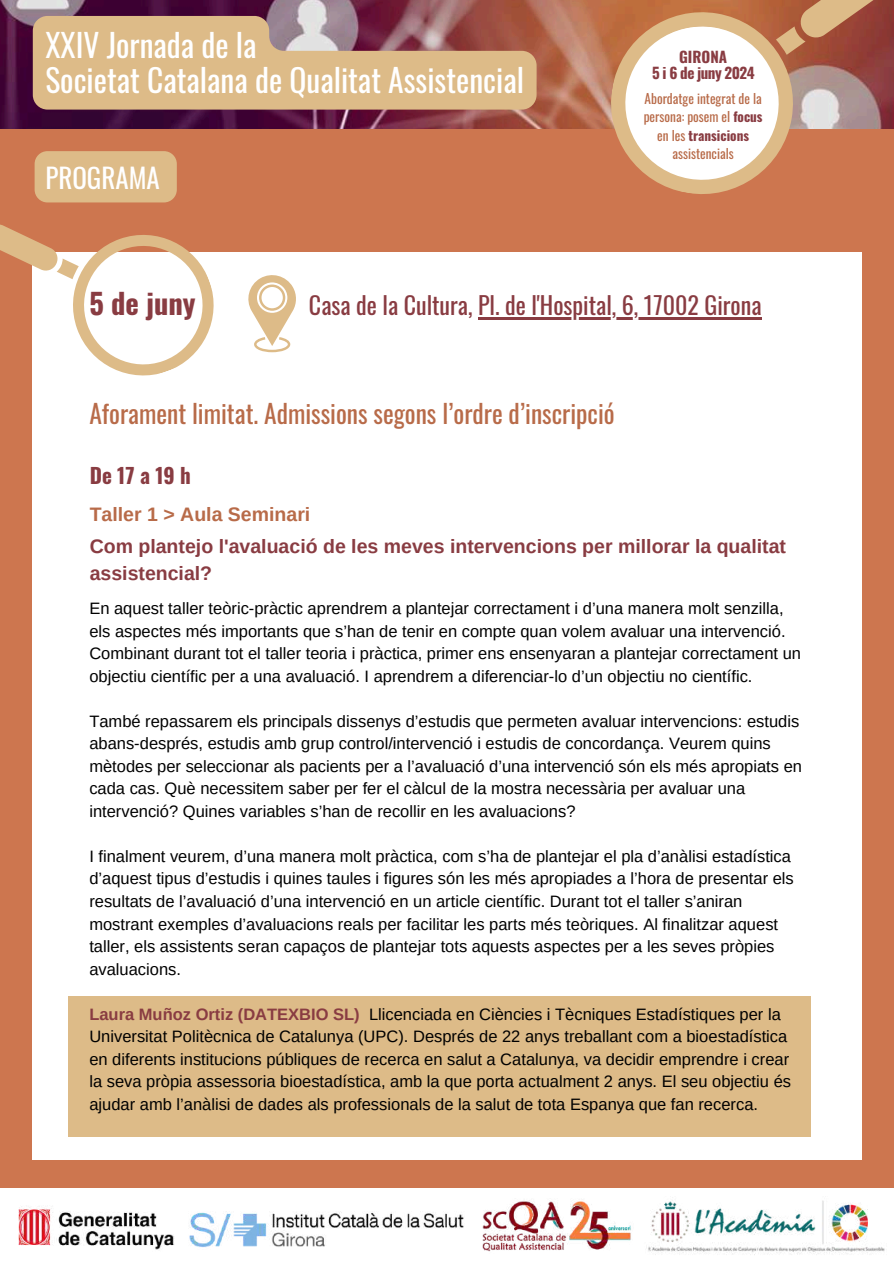
<style>
.page{position:relative;width:894px;height:1264px;background:#fff}
.page>*{position:absolute;margin:0;border:0;box-sizing:border-box;transform-origin:0 0}
.t1{font:31.5px/34.8px "Oswald";color:#fff}
.t2{font:700 28.5px "Oswald";color:#893c42}
.t3{font:27px "Oswald";color:#fff}
.t4{font:25.5px "Oswald";color:#b86b49}
.t5{font:24px "Oswald";color:#893c42}
.t6{font:700 21px "Oswald";letter-spacing:.255em;color:#893c42}
.t7{font:700 19.5px/27px "Arimo";color:#893c42}
.t8{font:700 19.5px "Arimo";color:#b86b49}
.t9{font:16.5px/22.5px "Arimo";color:#000}
.t10{font:700 15.15px/15.6px "Oswald";letter-spacing:-.035em;color:#893c42;text-align:center}
.t11{font:13.35px/18.6px "Oswald";color:#b86b49;text-align:center}
.s1{font-weight:700;color:#893c42}
</style>
<div class="page">
<div style="left:0;top:0;width:893px;height:1263px;background:#cd764f"></div>
<img style="left:0;top:0;width:893px;height:129px">
<svg style="left:33px;top:16px;width:503px;height:94px;background:#cfaa82"></svg>
<svg style="left:597px;top:0;width:291px;height:194px"></svg>
<div style="left:0;top:1188px;width:893px;height:75px;background:#fff"></div>
<div style="left:32px;top:253px;width:829px;height:906px;background:#fff"></div>
<div style="left:35px;top:151px;width:142px;height:51px;background:#db8;border-radius:13px"></div>
<svg style="left:0;top:224px;width:233px;height:152px"></svg>
<svg style="left:248px;top:275px;width:48px;height:77px"></svg>
<img style="left:18px;top:1206px;width:156px;height:44px">
<img style="left:189px;top:1211px;width:275px;height:37px">
<img style="left:482px;top:1200px;width:149px;height:52px">
<img style="left:648px;top:1200px;width:237px;height:55px">
<div style="left:69px;top:996px;width:741px;height:141px;background:#db8"></div>
<hr style="left:478px;top:317px;width:283px;height:2px;background:#893c42">
<h1 class="t1" style="left:45px;top:27px;width:480px">XXIV Jornada de la<br>Societat Catalana de Qualitat Assistencial</h1>
<h3 class="t3" style="left:45px;top:157px;width:116px">PROGRAMA</h3>
<p class="t10" style="left:652px;top:48px;width:104px">GIRONA<br>5 i 6 de juny 2024</p>
<p class="t11" style="left:643px;top:88px;width:120px">Abordatge integrat de la persona: posem el <span class="s1">focus </span>en les <span class="s1">transicions </span>assistencials</p>
<h2 class="t2" style="left:89px;top:281px;width:108px">5 de juny</h2>
<h3 class="t5" style="left:309px;top:286px;width:454px">Casa de la Cultura, Pl. de l'Hospital, 6, 17002 Girona</h3>
<h3 class="t4" style="left:89px;top:394px;width:527px">Aforament limitat. Admissions segons l’ordre d’inscripció</h3>
<p class="t6" style="left:90px;top:459px;width:103px">De17a19h</p>
<p class="t8" style="left:90px;top:504px;width:222px">Taller 1 &gt; Aula Seminari</p>
<p class="t7" style="left:90px;top:533px;width:697px">Com plantejo l'avaluació de les meves intervencions per millorar la qualitat assistencial?</p>
<p class="t9" style="left:89px;top:597px;width:713px">En aquest taller teòric-pràctic aprendrem a plantejar correctament i d’una manera molt senzilla, els aspectes més importants que s’han de tenir en compte quan volem avaluar una intervenció.<br>Combinant durant tot el taller teoria i pràctica, primer ens ensenyaran a plantejar correctament un objectiu científic per a una avaluació. I aprendrem a diferenciar-lo d’un objectiu no científic.</p>
<p class="t9" style="left:89px;top:710px;width:714px">També repassarem els principals dissenys d’estudis que permeten avaluar intervencions: estudis abans-després, estudis amb grup control/intervenció i estudis de concordança. Veurem quins mètodes per seleccionar als pacients per a l’avaluació d’una intervenció són els més apropiats en cada cas. Què necessitem saber per fer el càlcul de la mostra necessària per avaluar una intervenció? Quines variables s’han de recollir en les avaluacions?</p>
<p class="t9" style="left:89px;top:845px;width:705px">I finalment veurem, d’una manera molt pràctica, com s’ha de plantejar el pla d’anàlisi estadística d’aquest tipus d’estudis i quines taules i figures són les més apropiades a l’hora de presentar els resultats de l’avaluació d’una intervenció en un article científic. Durant tot el taller s’aniran mostrant exemples d’avaluacions reals per facilitar les parts més teòriques. Al finalitzar aquest taller, els assistents seran capaços de plantejar tots aquests aspectes per a les seves pròpies avaluacions.</p>
<p class="t9" style="left:89px;top:1002px;width:703px"><span class="s1">Laura Muñoz Ortiz (DATEXBIO SL)</span> Llicenciada en Ciències i Tècniques Estadístiques per la Universitat Politècnica de Catalunya (UPC). Després de 22 anys treballant com a bioestadística en diferents institucions públiques de recerca en salut a Catalunya, va decidir emprendre i crear la seva pròpia assessoria bioestadística, amb la que porta actualment 2 anys. El seu objectiu és ajudar amb l’anàlisi de dades als professionals de la salut de tota Espanya que fan recerca.</p>
</div>
